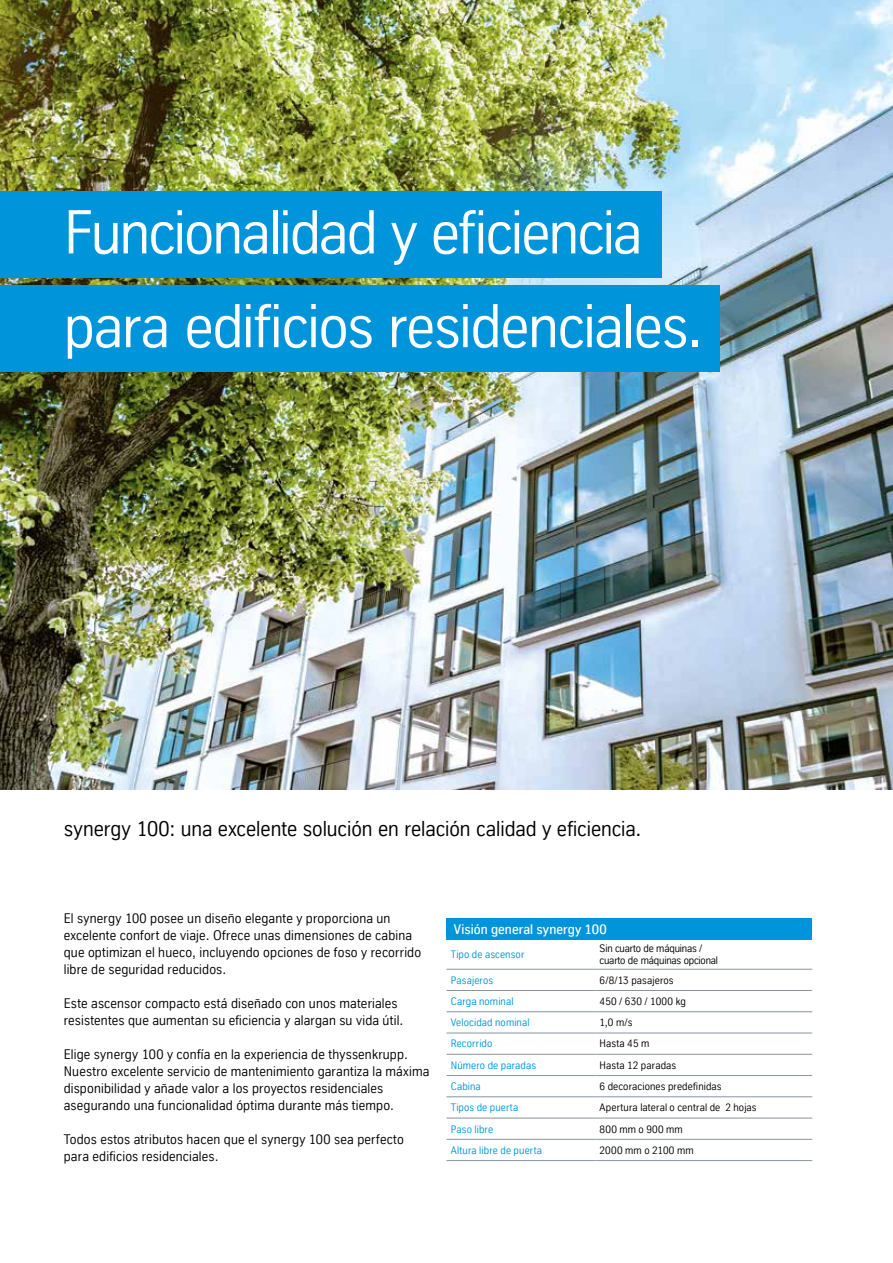
<style>
.page{position:relative;width:893px;height:1263px;background:#fff}
.page>*{position:absolute;margin:0;border:0;box-sizing:border-box;transform-origin:0 0}
.t1{font:60px/93.8px "TK Type";letter-spacing:-.02em;color:#fff}
.t2{font:21px "TK Type";color:#000}
.t3{font:13.5px/17px "TK Type";letter-spacing:.015em;color:#000}
.t4{font:500 13.5px "TK Type";letter-spacing:.01em;color:#fff}
.t5{font:10.5px "TK Type";letter-spacing:.01em;color:#000}
.t6{font:10.5px "TK Type";letter-spacing:.015em;color:#0095db}
.t7{font:10.5px/12px "TK Type";letter-spacing:-.015em;color:#000}
</style>
<div class="page">
<div style="left:446px;top:918px;width:366px;height:21px;background:#0095db"></div>
<hr style="left:446px;top:969px;width:149px;height:1px;background:#89959c">
<hr style="left:595px;top:969px;width:217px;height:1px;background:#89959c">
<hr style="left:446px;top:990px;width:149px;height:1px;background:#89959c">
<hr style="left:595px;top:990px;width:217px;height:1px;background:#89959c">
<hr style="left:446px;top:1011px;width:149px;height:1px;background:#89959c">
<hr style="left:595px;top:1011px;width:217px;height:1px;background:#89959c">
<hr style="left:446px;top:1033px;width:149px;height:1px;background:#89959c">
<hr style="left:446px;top:1054px;width:149px;height:1px;background:#89959c">
<hr style="left:446px;top:1096px;width:149px;height:1px;background:#89959c">
<hr style="left:595px;top:1033px;width:217px;height:1px;background:#89959c">
<hr style="left:595px;top:1054px;width:217px;height:1px;background:#89959c">
<hr style="left:595px;top:1096px;width:217px;height:1px;background:#89959c">
<hr style="left:446px;top:1075px;width:149px;height:1px;background:#89959c">
<hr style="left:446px;top:1118px;width:149px;height:1px;background:#89959c">
<hr style="left:595px;top:1075px;width:217px;height:1px;background:#89959c">
<hr style="left:595px;top:1118px;width:217px;height:1px;background:#89959c">
<hr style="left:446px;top:1139px;width:149px;height:1px;background:#89959c">
<hr style="left:446px;top:1160px;width:149px;height:1px;background:#89959c">
<hr style="left:595px;top:1139px;width:217px;height:1px;background:#89959c">
<hr style="left:595px;top:1160px;width:217px;height:1px;background:#89959c">
<img style="left:0;top:0;width:893px;height:789px">
<div style="left:0;top:285px;width:720px;height:86px;background:#0095db"></div>
<div style="left:0;top:191px;width:661px;height:86px;background:#0095db"></div>
<h1 class="t1" style="left:64px;top:186px;width:642px">Funcionalidad y eficiencia para edificios residenciales.</h1>
<h2 class="t2" style="left:64px;top:817px;width:579px">synergy 100: una excelente solución en relación calidad y eficiencia.</h2>
<p class="t3" style="left:64px;top:910px;width:359px">El synergy 100 posee un diseño elegante y proporciona un excelente confort de viaje. Ofrece unas dimensiones de cabina que optimizan el hueco, incluyendo opciones de foso y recorrido libre de seguridad reducidos.</p>
<p class="t3" style="left:64px;top:995px;width:341px">Este ascensor compacto está diseñado con unos materiales resistentes que aumentan su eficiencia y alargan su vida útil.</p>
<p class="t3" style="left:64px;top:1046px;width:367px">Elige synergy 100 y confía en la experiencia de thyssenkrupp.<br>Nuestro excelente servicio de mantenimiento garantiza la máxima disponibilidad y añade valor a los proyectos residenciales asegurando una funcionalidad óptima durante más tiempo.</p>
<p class="t3" style="left:64px;top:1131px;width:342px">Todos estos atributos hacen que el synergy 100 sea perfecto para edificios residenciales.</p>
<p class="t4" style="left:454px;top:921px;width:154px">Visión general synergy 100</p>
<p class="t6" style="left:451px;top:948px;width:75px">Tipo de ascensor</p>
<p class="t7" style="left:600px;top:942px;width:120px">Sin cuarto de máquinas / cuarto de máquinas opcional</p>
<p class="t6" style="left:451px;top:974px;width:44px">Pasajeros</p>
<p class="t5" style="left:600px;top:974px;width:75px">6/8/13 pasajeros</p>
<p class="t6" style="left:451px;top:995px;width:64px">Carga nominal</p>
<p class="t5" style="left:600px;top:995px;width:88px">450 / 630 / 1000 kg</p>
<p class="t6" style="left:451px;top:1017px;width:80px">Velocidad nominal</p>
<p class="t5" style="left:600px;top:1017px;width:34px">1,0 m/s</p>
<p class="t6" style="left:451px;top:1038px;width:43px">Recorrido</p>
<p class="t5" style="left:600px;top:1038px;width:51px">Hasta 45 m</p>
<p class="t6" style="left:451px;top:1059px;width:87px">Número de paradas</p>
<p class="t5" style="left:600px;top:1059px;width:78px">Hasta 12 paradas</p>
<p class="t6" style="left:451px;top:1080px;width:32px">Cabina</p>
<p class="t5" style="left:600px;top:1080px;width:123px">6 decoraciones predefinidas</p>
<p class="t6" style="left:451px;top:1102px;width:69px">Tipos de puerta</p>
<p class="t5" style="left:600px;top:1102px;width:159px">Apertura lateral o central de 2 hojas</p>
<p class="t6" style="left:451px;top:1123px;width:44px">Paso libre</p>
<p class="t5" style="left:600px;top:1123px;width:85px">800 mm o 900 mm</p>
<p class="t6" style="left:451px;top:1144px;width:93px">Altura libre de puerta</p>
<p class="t5" style="left:600px;top:1144px;width:96px">2000 mm o 2100 mm</p>
</div>
